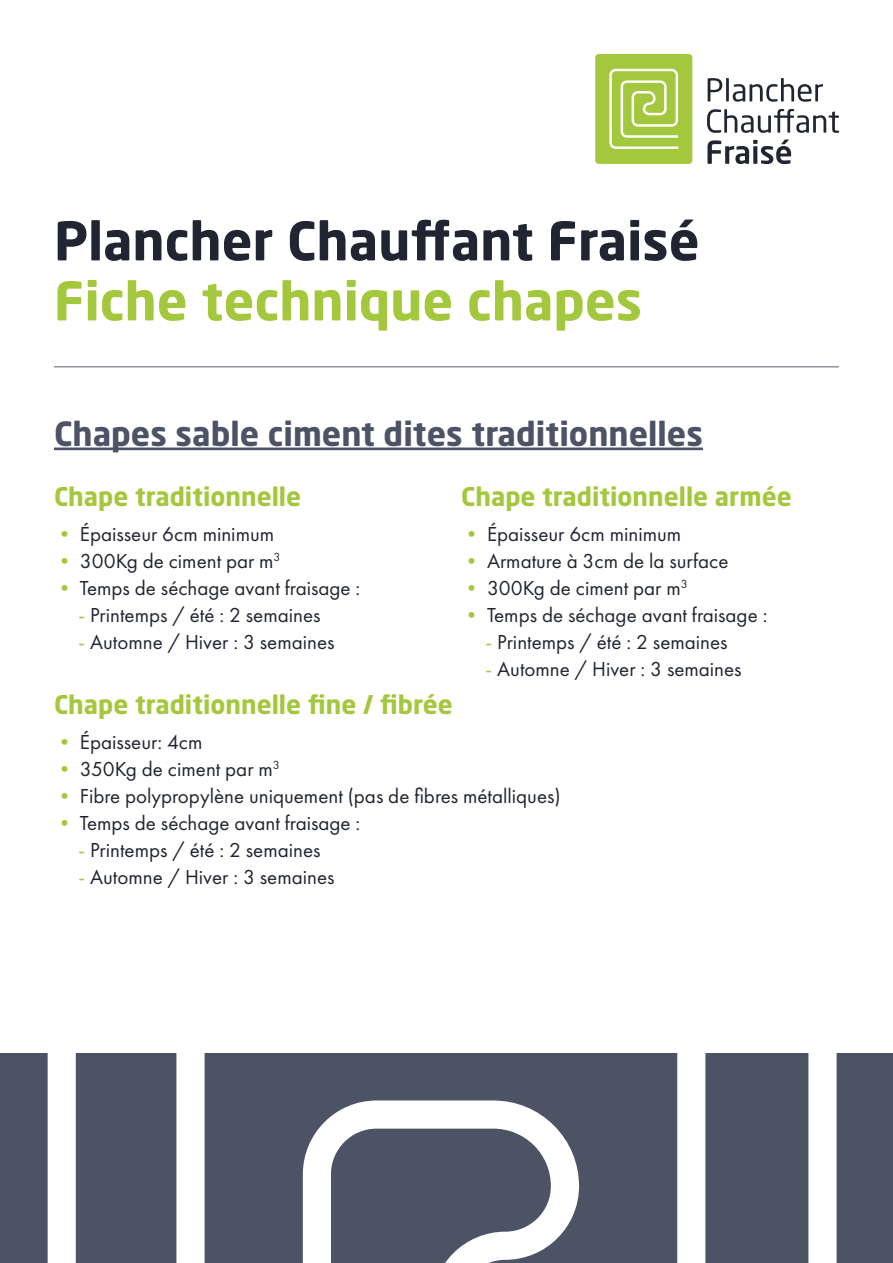
<style>
.page{position:relative;width:893px;height:1263px;background:#fff}
.page>*{position:absolute;margin:0;border:0;box-sizing:border-box;transform-origin:0 0}
.t1{font:700 52.5px "Neo Sans W1 G";color:#212532}
.t2{font:700 52.5px "Neo Sans W1 G";color:#a4c83d}
.t3{font:700 33px "Neo Sans W1 G";color:#4c5365}
.t4{font:700 25.5px "Neo Sans W1 G";color:#a4c83d}
.t5{font:21px "Futura PT";color:#212532}
.s1{color:#a4c83d}
</style>
<div class="page">
<hr style="left:54px;top:366px;width:785px;height:1px;background:#9294a2">
<hr style="left:54px;top:447px;width:649px;height:3px;background:#4c5365">
<div style="left:0;top:1054px;width:893px;height:209px;background:#4c5365"></div>
<svg style="left:48px;top:1054px;width:789px;height:209px"></svg>
<div style="left:595px;top:54px;width:97px;height:110px;background:#a4c83d;border-radius:3px"></div>
<svg style="left:609px;top:69px;width:69px;height:80px"></svg>
<svg style="left:708px;top:78px;width:14px;height:23px"></svg>
<hr style="left:726px;top:78px;width:3px;height:23px;background:#212532">
<svg style="left:733px;top:78px;width:90px;height:24px"></svg>
<svg style="left:707px;top:109px;width:132px;height:24px"></svg>
<svg style="left:707px;top:140px;width:84px;height:24px"></svg>
<h1 class="t1" style="left:54px;top:207px;width:647px">Plancher Chauffant Fraisé</h1>
<h1 class="t2" style="left:54px;top:267px;width:590px">Fiche technique chapes</h1>
<h2 class="t3" style="left:54px;top:413px;width:650px">Chapes sable ciment dites traditionnelles</h2>
<p class="t4" style="left:54px;top:481px;width:249px">Chape traditionnelle</p>
<p class="t5" style="left:54px;top:522px;width:222px"><span class="s1">•</span> Épaisseur 6cm minimum</p>
<p class="t5" style="left:54px;top:549px;width:228px"><span class="s1">•</span> 300Kg de ciment par m<sup>3</sup></p>
<p class="t5" style="left:54px;top:576px;width:308px"><span class="s1">•</span> Temps de séchage avant fraisage :</p>
<p class="t5" style="left:78px;top:603px;width:244px"><span class="s1">-</span> Printemps / été : 2 semaines</p>
<p class="t5" style="left:78px;top:630px;width:258px"><span class="s1">-</span> Automne / Hiver : 3 semaines</p>
<p class="t4" style="left:461px;top:481px;width:332px">Chape traditionnelle armée</p>
<p class="t5" style="left:461px;top:522px;width:222px"><span class="s1">•</span> Épaisseur 6cm minimum</p>
<p class="t5" style="left:461px;top:549px;width:269px"><span class="s1">•</span> Armature à 3cm de la surface</p>
<p class="t5" style="left:461px;top:576px;width:228px"><span class="s1">•</span> 300Kg de ciment par m<sup>3</sup></p>
<p class="t5" style="left:461px;top:603px;width:308px"><span class="s1">•</span> Temps de séchage avant fraisage :</p>
<p class="t5" style="left:486px;top:630px;width:244px"><span class="s1">-</span> Printemps / été : 2 semaines</p>
<p class="t5" style="left:486px;top:657px;width:258px"><span class="s1">-</span> Automne / Hiver : 3 semaines</p>
<p class="t4" style="left:54px;top:688px;width:400px">Chape traditionnelle fine / fibrée</p>
<p class="t5" style="left:54px;top:729px;width:150px"><span class="s1">•</span> Épaisseur: 4cm</p>
<p class="t5" style="left:54px;top:756px;width:227px"><span class="s1">•</span> 350Kg de ciment par m<sup>3</sup></p>
<p class="t5" style="left:54px;top:783px;width:508px"><span class="s1">•</span> Fibre polypropylène uniquement (pas de fibres métalliques)</p>
<p class="t5" style="left:54px;top:810px;width:308px"><span class="s1">•</span> Temps de séchage avant fraisage :</p>
<p class="t5" style="left:78px;top:837px;width:244px"><span class="s1">-</span> Printemps / été : 2 semaines</p>
<p class="t5" style="left:78px;top:864px;width:258px"><span class="s1">-</span> Automne / Hiver : 3 semaines</p>
</div>
